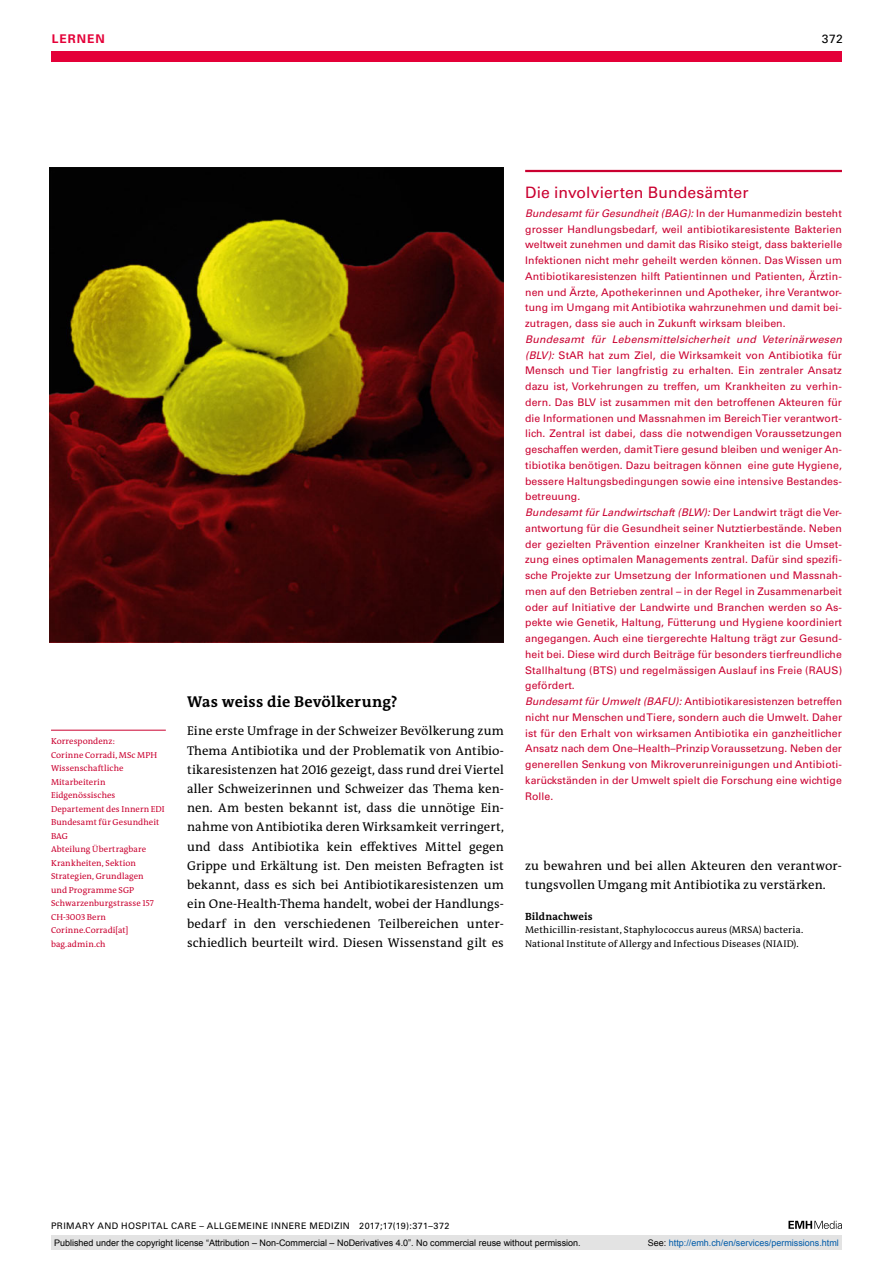
<style>
.page{position:relative;width:893px;height:1263px;background:#fff}
.page>*{position:absolute;margin:0;border:0;box-sizing:border-box;transform-origin:0 0}
.t1{font:15.75px "Univers LT Std";letter-spacing:.005em;color:#ca0030}
.t2{font:700 15.75px "The Antiqua B W7";letter-spacing:.015em;color:#000}
.t3{font:12.75px/19.2px "The Antiqua B W5 Plain";letter-spacing:.005em;color:#000;text-align:justify}
.t4{font:700 12px "Univers LT Std";color:#e40038}
.t5{font:12px "Univers LT Std";color:#000}
.t6{font:10.5px/15.8px "Univers LT Std";letter-spacing:.01em;color:#ca0030;text-align:justify}
.t7{font:700 10.5px "The Antiqua B W7";letter-spacing:.015em;color:#000}
.t8{font:9.75px/13.5px "The Antiqua B W5 Plain";letter-spacing:.02em;color:#000}
.t9{font:9px "Arial";color:#000}
.t10{font:9px "Univers LT Std";letter-spacing:.045em;color:#000}
.t11{font:9px "Arial";color:#005ba9}
.t12{font:8.7px/13.5px "The Antiqua B W5 Plain";letter-spacing:.01em;color:#ca0030}
.s1{font-style:italic}
.s2{color:#000}
</style>
<div class="page">
<div style="left:51px;top:51px;width:791px;height:11px;background:#e40038"></div>
<svg style="left:788px;top:1221px;width:54px;height:8px"></svg>
<hr style="left:51px;top:730px;width:115px;height:1px;background:#ca0030">
<hr style="left:525px;top:170px;width:317px;height:2px;background:#ca0030">
<img style="left:50px;top:168px;width:454px;height:474px">
<div style="left:51px;top:1235px;width:791px;height:15px;background:#e3e3e3"></div>
<p class="t4" style="left:52px;top:31px;width:18px">LERNEN</p>
<p class="t5" style="left:822px;top:31px;width:22px">372</p>
<p class="t12" style="left:51px;top:735px;width:115px">Korrespondenz:<br>Corinne Corradi, MSc MPH<br>Wissenschaftliche<br>Mitarbeiterin<br>Eidgenössisches<br>Departement des Innern EDI<br>Bundesamt für Gesundheit<br>BAG<br>Abteilung Übertragbare<br>Krankheiten, Sektion<br>Strategien, Grundlagen<br>und Programme SGP<br>Schwarzenburgstrasse 157<br>CH-3003 Bern<br>Corinne.Corradi[at] bag.admin.ch</p>
<h1 class="t2" style="left:187px;top:691px;width:212px">Was weiss die Bevölkerung?</h1>
<p class="t3" style="left:187px;top:722px;width:318px">Eine erste Umfrage in der Schweizer Bevölkerung zum Thema Antibiotika und der Problematik von Antibio&shy;tikaresistenzen hat 2016 gezeigt, dass rund drei Viertel aller Schweizerinnen und Schweizer das Thema ken&shy;nen. Am besten bekannt ist, dass die unnötige Ein&shy;nahme von Antibiotika deren Wirksamkeit verringert, und dass Antibiotika kein effektives Mittel gegen Grippe und Erkältung ist. Den meisten Befragten ist bekannt, dass es sich bei Antibiotikaresistenzen um ein One-Health-Thema handelt, wobei der Handlungs&shy;bedarf in den verschiedenen Teilbereichen unter&shy;schiedlich beurteilt wird. Diesen Wissenstand gilt es</p>
<h1 class="t1" style="left:525px;top:183px;width:225px">Die involvierten Bundesämter</h1>
<p class="t6" style="left:525px;top:205px;width:318px"><span class="s1">Bundesamt für Gesundheit (BAG):</span> In der Humanmedizin besteht grosser Handlungsbedarf, weil antibiotikaresistente Bakterien weltweit zunehmen und damit das Risiko steigt, dass bakterielle Infektionen nicht mehr geheilt werden können. Das Wissen um Antibiotikaresistenzen hilft Patientinnen und Patienten, Ärztin&shy;nen und Ärzte, Apothekerinnen und Apotheker, ihre Verantwor&shy;tung im Umgang mit Antibiotika wahrzunehmen und damit bei&shy;zutragen, dass sie auch in Zukunft wirksam bleiben.</p>
<p class="t6" style="left:525px;top:331px;width:318px;text-align:left"><span class="s1">Bundesamt für Lebensmittelsicherheit und Veterinärwesen (BLV):</span> StAR hat zum Ziel, die Wirksamkeit von Antibiotika für Mensch und Tier langfristig zu erhalten. Ein zentraler Ansatz dazu ist, Vorkehrungen zu treffen, um Krankheiten zu verhin&shy;dern. Das BLV ist zusammen mit den betroffenen Akteuren für die Informationen und Massnahmen im Bereich Tier verantwort&shy;lich. Zentral ist dabei, dass die notwendigen Voraussetzungen geschaffen werden, damit Tiere gesund bleiben und weniger An&shy;tibiotika benötigen. Dazu beitragen können eine gute Hygiene, bessere Haltungsbedingungen sowie eine intensive Bestandes&shy;betreuung.<br><span class="s1">Bundesamt für Landwirtschaft (BLW):</span> Der Landwirt trägt die Ver&shy;antwortung für die Gesundheit seiner Nutztierbestände. Neben der gezielten Prävention einzelner Krankheiten ist die Umset&shy;zung eines optimalen Managements zentral. Dafür sind spezifi&shy;sche Projekte zur Umsetzung der Informationen und Massnah&shy;men auf den Betrieben zentral – in der Regel in Zusammenarbeit oder auf Initiative der Landwirte und Branchen werden so As&shy;pekte wie Genetik, Haltung, Fütterung und Hygiene koordiniert angegangen. Auch eine tiergerechte Haltung trägt zur Gesund&shy;heit bei. Diese wird durch Beiträge für besonders tierfreundliche Stallhaltung (BTS) und regelmässigen Auslauf ins Freie (RAUS) gefördert.<br><span class="s1">Bundesamt für Umwelt (BAFU):</span> Antibiotikaresistenzen betreffen nicht nur Menschen und Tiere, sondern auch die Umwelt. Daher ist für den Erhalt von wirksamen Antibiotika ein ganzheitlicher Ansatz nach dem One–Health–Prinzip Voraussetzung. Neben der generellen Senkung von Mikroverunreinigungen und Antibioti&shy;karückständen in der Umwelt spielt die Forschung eine wichtige Rolle.</p>
<p class="t3" style="left:525px;top:856px;width:318px">zu bewahren und bei allen Akteuren den verantwor&shy;tungsvollen Umgang mit Antibiotika zu verstärken.</p>
<p class="t7" style="left:525px;top:909px;width:69px">Bildnachweis</p>
<p class="t8" style="left:525px;top:923px;width:280px">Methicillin-resistant, Staphylococcus aureus (MRSA) bacteria.<br>National Institute of Allergy and Infectious Diseases (NIAID).</p>
<p class="t10" style="left:51px;top:1220px;width:400px">PRIMARY AND HOSPITAL CARE – ALLGEMEINE INNERE MEDIZIN 2017;17(19):371–372</p>
<p class="t9" style="left:54px;top:1237px;width:528px">Published under the copyright license “Attribution – Non-Commercial – NoDerivatives 4.0”. No commercial reuse without permission.</p>
<p class="t11" style="left:648px;top:1237px;width:193px"><span class="s2">See:</span> http://emh.ch/en/services/permissions.html</p>
</div>
